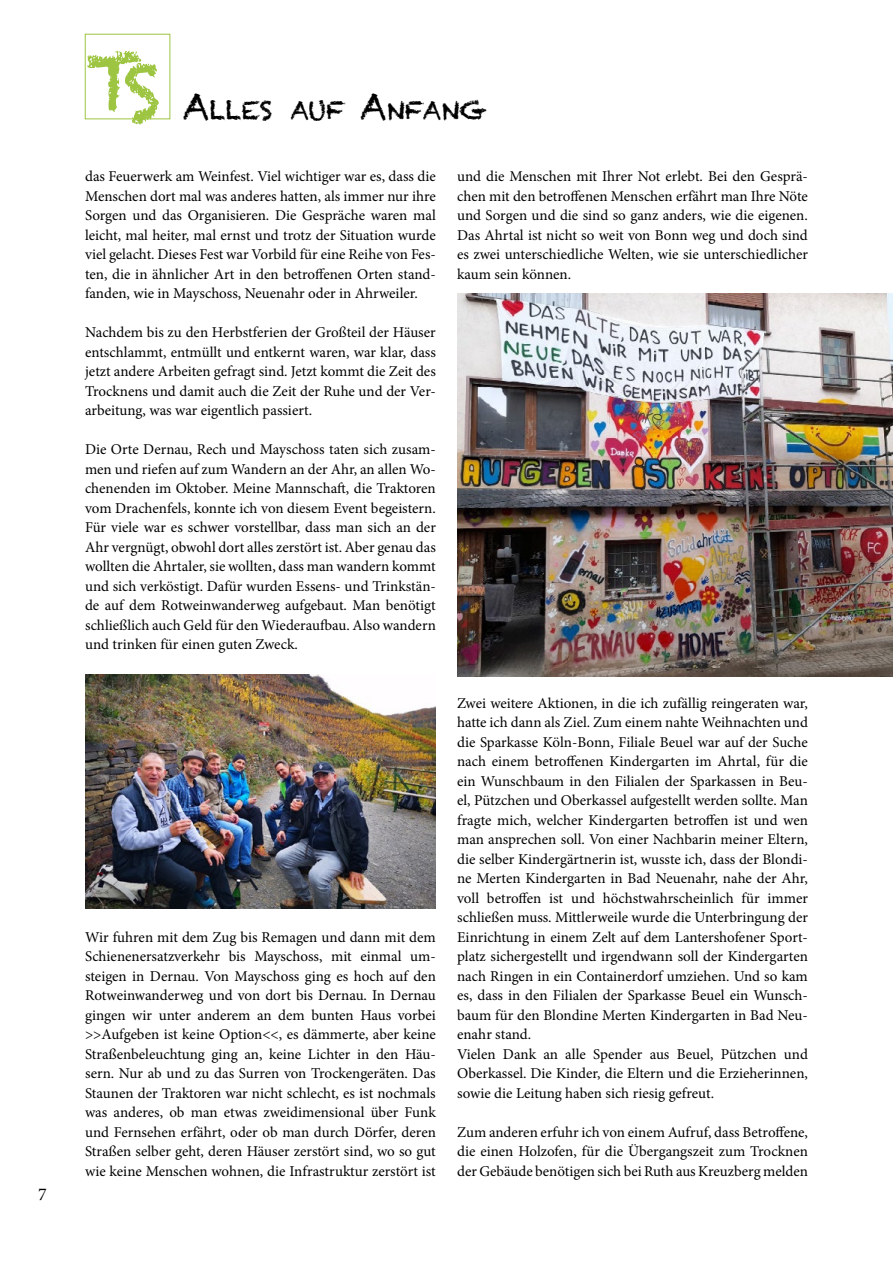
<style>
.page{position:relative;width:893px;height:1263px;background:#fff}
.page>*{position:absolute;margin:0;border:0;box-sizing:border-box;transform-origin:0 0}
.t1{font:25.2px "Chalkduster";color:#000}
.t2{font:18px "Minion Pro";color:#000}
.t3{font:15px/19.5px "Minion Pro";color:#000;text-align:justify}
.s1{font-size:75px;color:#9dc541}
.s2{font-size:36px}
</style>
<div class="page">
<div style="left:85px;top:34px;width:85px;height:85px;border:1px solid #9dc541"></div>
<img style="left:85px;top:674px;width:351px;height:234px">
<img style="left:457px;top:293px;width:436px;height:383px">
<p class="t2" style="left:38px;top:1182px;width:10px">7</p>
<h1 class="t1" style="left:85px;top:96px;width:403px"><sup>T</sup><span class="s1">S</span> <span class="s2">A</span>LLES AUF <span class="s2">A</span>NFANG</h1>
<p class="t3" style="left:85px;top:167px;width:352px">das Feuerwerk am Weinfest. Viel wichtiger war es, dass die Menschen dort mal was anderes hatten, als immer nur ihre Sorgen und das Organisieren. Die Gespräche waren mal leicht, mal heiter, mal ernst und trotz der Situation wurde viel gelacht. Dieses Fest war Vorbild für eine Reihe von Fes&shy;ten, die in ähnlicher Art in den betroffenen Orten stand&shy;fanden, wie in Mayschoss, Neuenahr oder in Ahrweiler.</p>
<p class="t3" style="left:85px;top:323px;width:352px">Nachdem bis zu den Herbstferien der Großteil der Häuser entschlammt, entmüllt und entkernt waren, war klar, dass jetzt andere Arbeiten gefragt sind. Jetzt kommt die Zeit des Trocknens und damit auch die Zeit der Ruhe und der Ver&shy;arbeitung, was war eigentlich passiert.</p>
<p class="t3" style="left:85px;top:440px;width:352px">Die Orte Dernau, Rech und Mayschoss taten sich zusam&shy;men und riefen auf zum Wandern an der Ahr, an allen Wo&shy;chenenden im Oktober. Meine Mannschaft, die Traktoren vom Drachenfels, konnte ich von diesem Event begeistern.<br>Für viele war es schwer vorstellbar, dass man sich an der Ahr vergnügt, obwohl dort alles zerstört ist. Aber genau das wollten die Ahrtaler, sie wollten, dass man wandern kommt und sich verköstigt. Dafür wurden Essens- und Trinkstän&shy;de auf dem Rotweinwanderweg aufgebaut. Man benötigt schließlich auch Geld für den Wiederaufbau. Also wandern und trinken für einen guten Zweck.</p>
<p class="t3" style="left:85px;top:927px;width:352px">Wir fuhren mit dem Zug bis Remagen und dann mit dem Schienenersatzverkehr bis Mayschoss, mit einmal um&shy;steigen in Dernau. Von Mayschoss ging es hoch auf den Rotweinwanderweg und von dort bis Dernau. In Dernau gingen wir unter anderem an dem bunten Haus vorbei &gt;&gt;Aufgeben ist keine Option&lt;&lt;, es dämmerte, aber keine Straßenbeleuchtung ging an, keine Lichter in den Häu&shy;sern. Nur ab und zu das Surren von Trockengeräten. Das Staunen der Traktoren war nicht schlecht, es ist nochmals was anderes, ob man etwas zweidimensional über Funk und Fernsehen erfährt, oder ob man durch Dörfer, deren Straßen selber geht, deren Häuser zerstört sind, wo so gut wie keine Menschen wohnen, die Infrastruktur zerstört ist</p>
<p class="t3" style="left:457px;top:167px;width:352px">und die Menschen mit Ihrer Not erlebt. Bei den Gesprä&shy;chen mit den betroffenen Menschen erfährt man Ihre Nöte und Sorgen und die sind so ganz anders, wie die eigenen.<br>Das Ahrtal ist nicht so weit von Bonn weg und doch sind es zwei unterschiedliche Welten, wie sie unterschiedlicher kaum sein können.</p>
<p class="t3" style="left:457px;top:693px;width:352px;text-align:left">Zwei weitere Aktionen, in die ich zufällig reingeraten war, hatte ich dann als Ziel. Zum einem nahte Weihnachten und die Sparkasse Köln-Bonn, Filiale Beuel war auf der Suche nach einem betroffenen Kindergarten im Ahrtal, für die ein Wunschbaum in den Filialen der Sparkassen in Beu&shy;el, Pützchen und Oberkassel aufgestellt werden sollte. Man fragte mich, welcher Kindergarten betroffen ist und wen man ansprechen soll. Von einer Nachbarin meiner Eltern, die selber Kindergärtnerin ist, wusste ich, dass der Blondi&shy;ne Merten Kindergarten in Bad Neuenahr, nahe der Ahr, voll betroffen ist und höchstwahrscheinlich für immer schließen muss. Mittlerweile wurde die Unterbringung der Einrichtung in einem Zelt auf dem Lantershofener Sport&shy;platz sichergestellt und irgendwann soll der Kindergarten nach Ringen in ein Containerdorf umziehen. Und so kam es, dass in den Filialen der Sparkasse Beuel ein Wunsch&shy;baum für den Blondine Merten Kindergarten in Bad Neu&shy;enahr stand.<br>Vielen Dank an alle Spender aus Beuel, Pützchen und Oberkassel. Die Kinder, die Eltern und die Erzieherinnen, sowie die Leitung haben sich riesig gefreut.</p>
<p class="t3" style="left:457px;top:1122px;width:352px">Zum anderen erfuhr ich von einem Aufruf, dass Betroffene, die einen Holzofen, für die Übergangszeit zum Trocknen der Gebäude benötigen sich bei Ruth aus Kreuzberg melden</p>
</div>
